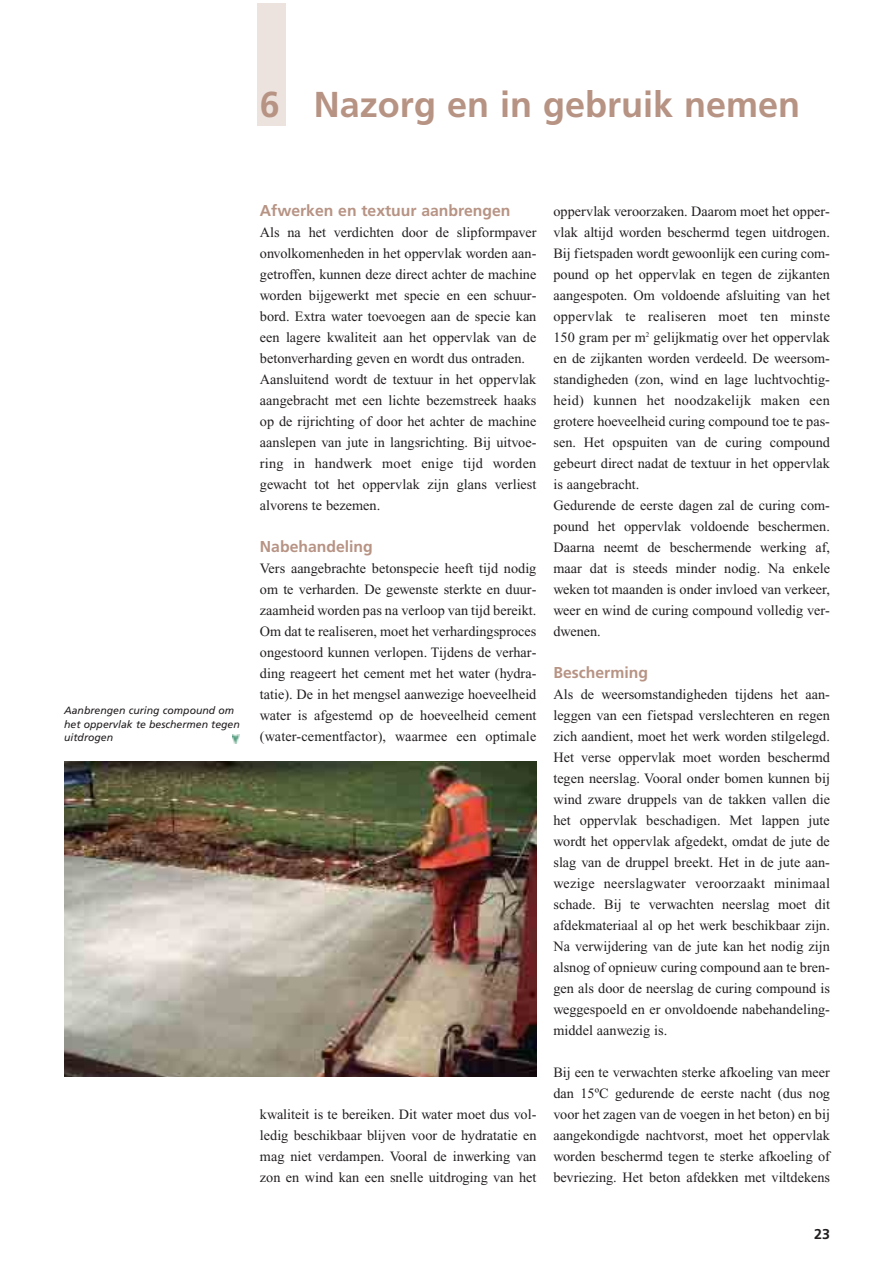
<style>
.page{position:relative;width:893px;height:1263px;background:#fff}
.page>*{position:absolute;margin:0;border:0;box-sizing:border-box;transform-origin:0 0}
.t1{font:700 36px "Frutiger";color:#b79384}
.t2{font:700 15.75px "Frutiger";color:#b79384}
.t3{font:14.25px/21px "Times New Roman";color:#231f20;text-align:justify}
.t4{font:700 14.25px "Frutiger";color:#231f20}
.t5{font:italic 10.5px/13.5px "Frutiger";color:#231f20}
</style>
<div class="page">
<div style="left:257px;top:3px;width:29px;height:123px;background:#ede3de"></div>
<img style="left:64px;top:762px;width:472px;height:315px">
<svg style="left:233px;top:735px;width:7px;height:9px"></svg>
<h1 class="t1" style="left:260px;top:90px;width:542px">6 Nazorg en in gebruik nemen</h1>
<p class="t5" style="left:64px;top:704px;width:177px">Aanbrengen curing compound om het oppervlak te beschermen tegen uitdrogen</p>
<p class="t2" style="left:260px;top:204px;width:252px">Afwerken en textuur aanbrengen</p>
<p class="t3" style="left:260px;top:223px;width:278px;text-align:left">Als na het verdichten door de slipformpaver onvolkomenheden in het oppervlak worden aan&shy;getroffen, kunnen deze direct achter de machine worden bijgewerkt met specie en een schuur&shy;bord. Extra water toevoegen aan de specie kan een lagere kwaliteit aan het oppervlak van de betonverharding geven en wordt dus ontraden.<br>Aansluitend wordt de textuur in het oppervlak aangebracht met een lichte bezemstreek haaks op de rijrichting of door het achter de machine aanslepen van jute in langsrichting. Bij uitvoe&shy;ring in handwerk moet enige tijd worden gewacht tot het oppervlak zijn glans verliest alvorens te bezemen.</p>
<p class="t2" style="left:260px;top:540px;width:114px">Nabehandeling</p>
<p class="t3" style="left:260px;top:559px;width:278px">Vers aangebrachte betonspecie heeft tijd nodig om te verharden. De gewenste sterkte en duur&shy;zaamheid worden pas na verloop van tijd bereikt.<br>Om dat te realiseren, moet het verhardingsproces ongestoord kunnen verlopen. Tijdens de verhar&shy;ding reageert het cement met het water (hydra&shy;tatie). De in het mengsel aanwezige hoeveelheid water is afgestemd op de hoeveelheid cement (water-cementfactor), waarmee een optimale</p>
<p class="t3" style="left:260px;top:1105px;width:278px">kwaliteit is te bereiken. Dit water moet dus vol&shy;ledig beschikbaar blijven voor de hydratatie en mag niet verdampen. Vooral de inwerking van zon en wind kan een snelle uitdroging van het</p>
<p class="t3" style="left:553px;top:202px;width:278px;text-align:left">oppervlak veroorzaken. Daarom moet het opper&shy;vlak altijd worden beschermd tegen uitdrogen.<br>Bij fietspaden wordt gewoonlijk een curing com&shy;pound op het oppervlak en tegen de zijkanten aangespoten. Om voldoende afsluiting van het oppervlak te realiseren moet ten minste 150 gram per m<sup>2</sup> gelijkmatig over het oppervlak en de zijkanten worden verdeeld. De weersom&shy;standigheden (zon, wind en lage luchtvochtig&shy;heid) kunnen het noodzakelijk maken een grotere hoeveelheid curing compound toe te pas&shy;sen. Het opspuiten van de curing compound gebeurt direct nadat de textuur in het oppervlak is aangebracht.<br>Gedurende de eerste dagen zal de curing com&shy;pound het oppervlak voldoende beschermen.<br>Daarna neemt de beschermende werking af, maar dat is steeds minder nodig. Na enkele weken tot maanden is onder invloed van verkeer, weer en wind de curing compound volledig ver&shy;dwenen.</p>
<p class="t2" style="left:553px;top:666px;width:96px">Bescherming</p>
<p class="t3" style="left:553px;top:685px;width:278px">Als de weersomstandigheden tijdens het aan&shy;leggen van een fietspad verslechteren en regen zich aandient, moet het werk worden stilgelegd.<br>Het verse oppervlak moet worden beschermd tegen neerslag. Vooral onder bomen kunnen bij wind zware druppels van de takken vallen die het oppervlak beschadigen. Met lappen jute wordt het oppervlak afgedekt, omdat de jute de slag van de druppel breekt. Het in de jute aan&shy;wezige neerslagwater veroorzaakt minimaal schade. Bij te verwachten neerslag moet dit afdekmateriaal al op het werk beschikbaar zijn.<br>Na verwijdering van de jute kan het nodig zijn alsnog of opnieuw curing compound aan te bren&shy;gen als door de neerslag de curing compound is weggespoeld en er onvoldoende nabehandeling&shy;middel aanwezig is.</p>
<p class="t3" style="left:553px;top:1063px;width:278px">Bij een te verwachten sterke afkoeling van meer dan 15ºC gedurende de eerste nacht (dus nog voor het zagen van de voegen in het beton) en bij aangekondigde nachtvorst, moet het oppervlak worden beschermd tegen te sterke afkoeling of bevriezing. Het beton afdekken met viltdekens</p>
<p class="t4" style="left:814px;top:1228px;width:17px">23</p>
</div>
